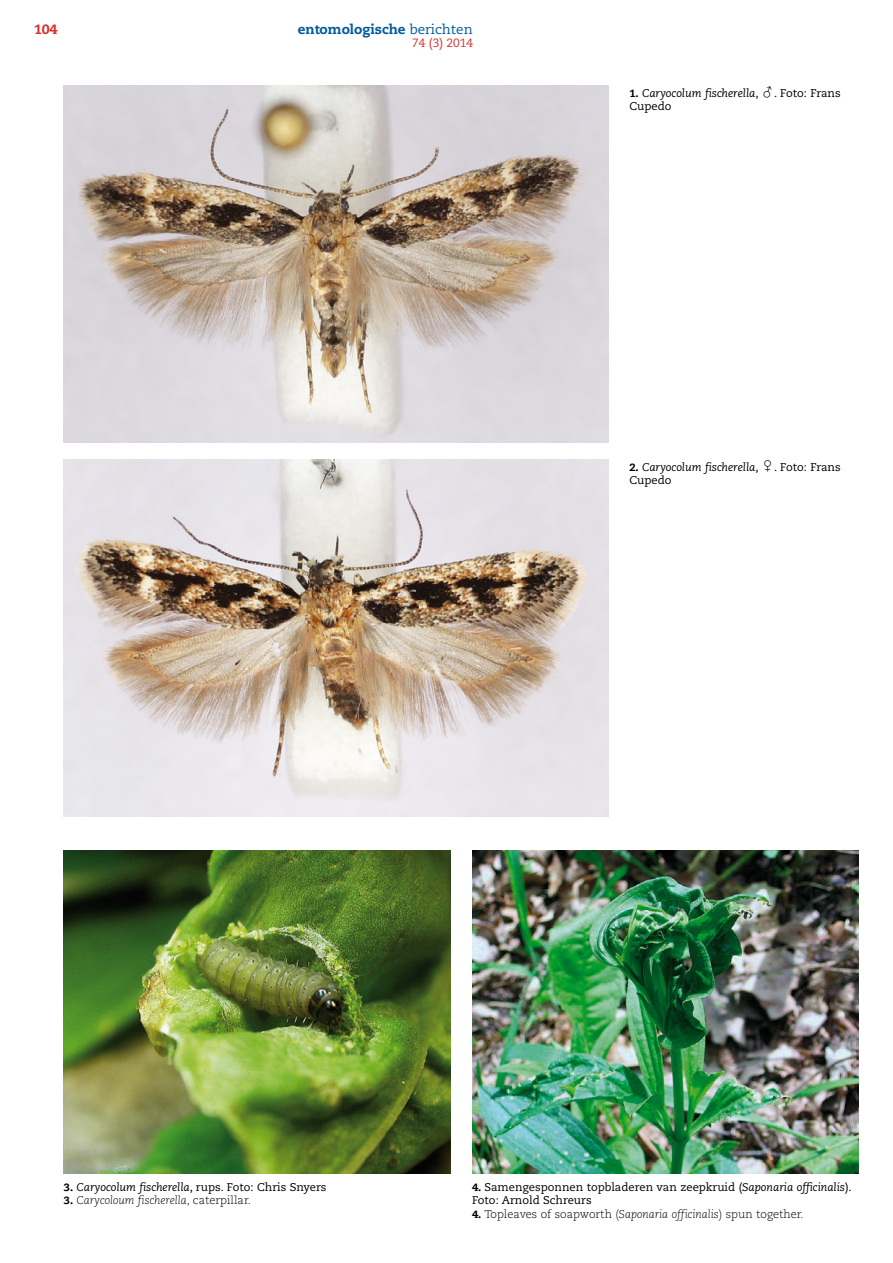
<style>
.page{position:relative;width:893px;height:1263px;background:#fff}
.page>*{position:absolute;margin:0;border:0;box-sizing:border-box;transform-origin:0 0}
.t1{font:800 13.5px "Caecilia LT Std";color:#005b9d}
.t2{font:800 13.5px "Caecilia LT Std";color:#d43130}
.t3{font:12px "Caecilia LT Std";color:#d43130}
.t4{font:11.25px/13.5px "Caecilia LT Std";color:#000}
.t5{font:italic 11.25px/13.5px "Caecilia LT Std";color:#000}
.t6{font:300 11.25px "Caecilia LT Std";color:#000}
.t7{font:italic 300 11.25px "Caecilia LT Std";color:#000}
.s1{font-weight:400}
.s2{font-weight:800;font-style:normal;font-size:10.5px}
.s3{font-style:normal}
.s4{font-family:"Universal Newswith Comm Pi";font-style:normal;font-size:15px}
.s5{font-weight:800;font-size:10.5px}
.s6{font-style:italic}
</style>
<div class="page">
<img style="left:64px;top:85px;width:544px;height:357px">
<img style="left:64px;top:459px;width:544px;height:357px">
<img style="left:64px;top:850px;width:387px;height:324px">
<img style="left:472px;top:850px;width:387px;height:324px">
<p class="t2" style="left:34px;top:21px;width:25px">104</p>
<p class="t1" style="left:298px;top:21px;width:177px">entomologische <span class="s1">berichten</span></p>
<p class="t3" style="left:412px;top:36px;width:62px">74 (3) 2014</p>
<p class="t5" style="left:629px;top:86px;width:213px"><span class="s2">1.</span> Caryocolum fischerella<span class="s3">,</span> <span class="s4">?</span><span class="s3">. Foto: Frans<br>Cupedo</span></p>
<p class="t5" style="left:629px;top:460px;width:213px"><span class="s2">2.</span> Caryocolum fischerella<span class="s3">,</span> <span class="s4">/</span><span class="s3">. Foto: Frans<br>Cupedo</span></p>
<p class="t4" style="left:64px;top:1180px;width:264px"><span class="s5">3.</span> <span class="s6">Caryocolum fischerella</span>, rups. Foto: Chris Snyers</p>
<p class="t7" style="left:64px;top:1194px;width:189px"><span class="s2">3.</span> Carycoloum fischerella<span class="s3">, caterpillar.</span></p>
<p class="t4" style="left:472px;top:1180px;width:381px"><span class="s5">4.</span> Samengesponnen topbladeren van zeepkruid (<span class="s6">Saponaria officinalis</span>).<br>Foto: Arnold Schreurs</p>
<p class="t6" style="left:472px;top:1207px;width:333px"><span class="s5">4.</span> Topleaves of soapworth (<span class="s6">Saponaria officinalis</span>) spun together.</p>
</div>
